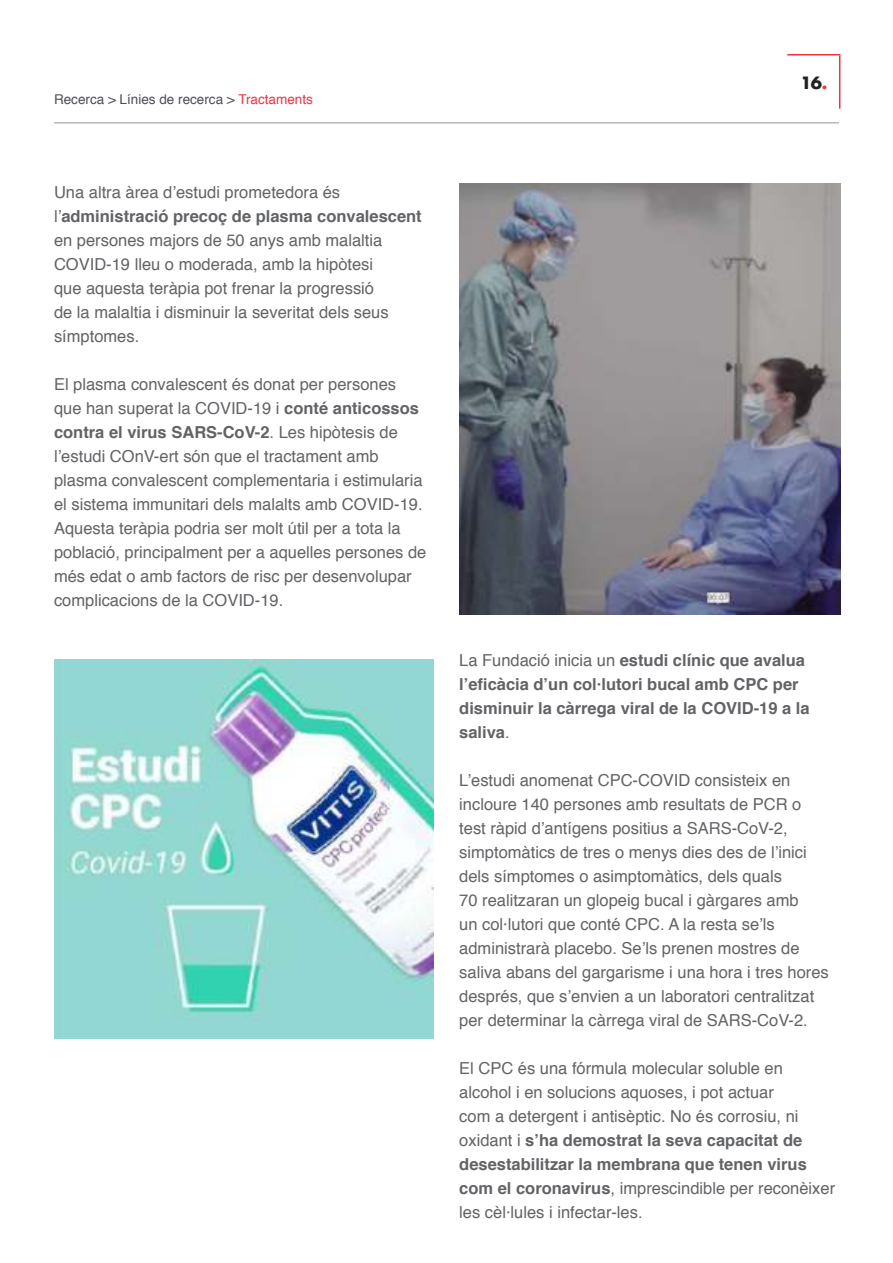
<style>
.page{position:relative;width:893px;height:1263px;background:#fff}
.page>*{position:absolute;margin:0;border:0;box-sizing:border-box;transform-origin:0 0}
.t1{font:16.5px/24px "Helvetica";color:#626366}
.t2{font:700 16.5px/24px "Helvetica";color:#626366}
.t3{font:700 16.5px "Futura";color:#221f1f}
.t4{font:13.5px "Helvetica";color:#514c59}
.s1{color:#e34}
.s2{font-weight:700}
.s3{font-weight:400}
</style>
<div class="page">
<hr style="left:839px;top:55px;width:1px;height:54px;background:#e34">
<hr style="left:787px;top:54px;width:53px;height:1px;background:#e34">
<hr style="left:54px;top:123px;width:785px;height:1px;background:#939597">
<img style="left:459px;top:183px;width:381px;height:431px">
<img style="left:54px;top:659px;width:380px;height:380px">
<p class="t4" style="left:54px;top:94px;width:260px">Recerca &gt; Línies de recerca &gt; <span class="s1">Tractaments</span></p>
<p class="t1" style="left:54px;top:181px;width:369px">Una altra àrea d’estudi prometedora és l’<span class="s2">administració precoç de plasma convalescent </span>en persones majors de 50 anys amb malaltia COVID-19 lleu o moderada, amb la hipòtesi<br>que aquesta teràpia pot frenar la progressió<br>de la malaltia i disminuir la severitat dels seus símptomes.</p>
<p class="t1" style="left:54px;top:374px;width:374px">El plasma convalescent és donat per persones que han superat la COVID-19 i <span class="s2">conté anticossos contra el virus SARS-CoV-2</span>. Les hipòtesis de l’estudi COnV-ert són que el tractament amb plasma convalescent complementaria i estimularia el sistema immunitari dels malalts amb COVID-19.<br>Aquesta teràpia podria ser molt útil per a tota la població, principalment per a aquelles persones de més edat o amb factors de risc per desenvolupar complicacions de la COVID-19.</p>
<p class="t3" style="left:800px;top:72px;width:29px">16<span class="s1">.</span></p>
<p class="t2" style="left:459px;top:650px;width:352px"><span class="s3">La Fundació inicia un</span> estudi clínic que avalua l’eficàcia d’un col·lutori bucal amb CPC per disminuir la càrrega viral de la COVID-19 a la saliva<span class="s3">.</span></p>
<p class="t1" style="left:459px;top:769px;width:371px">L’estudi anomenat CPC-COVID consisteix en incloure 140 persones amb resultats de PCR o test ràpid d’antígens positius a SARS-CoV-2, simptomàtics de tres o menys dies des de l’inici dels símptomes o asimptomàtics, dels quals<br>70 realitzaran un glopeig bucal i gàrgares amb<br>un col·lutori que conté CPC. A la resta se’ls administrarà placebo. Se’ls prenen mostres de saliva abans del gargarisme i una hora i tres hores després, que s’envien a un laboratori centralitzat per determinar la càrrega viral de SARS-CoV-2.</p>
<p class="t1" style="left:459px;top:1057px;width:377px">El CPC és una fórmula molecular soluble en alcohol i en solucions aquoses, i pot actuar<br>com a detergent i antisèptic. No és corrosiu, ni oxidant i <span class="s2">s’ha demostrat la seva capacitat de desestabilitzar la membrana que tenen virus com el coronavirus</span>, imprescindible per reconèixer les cèl·lules i infectar-les.</p>
</div>
